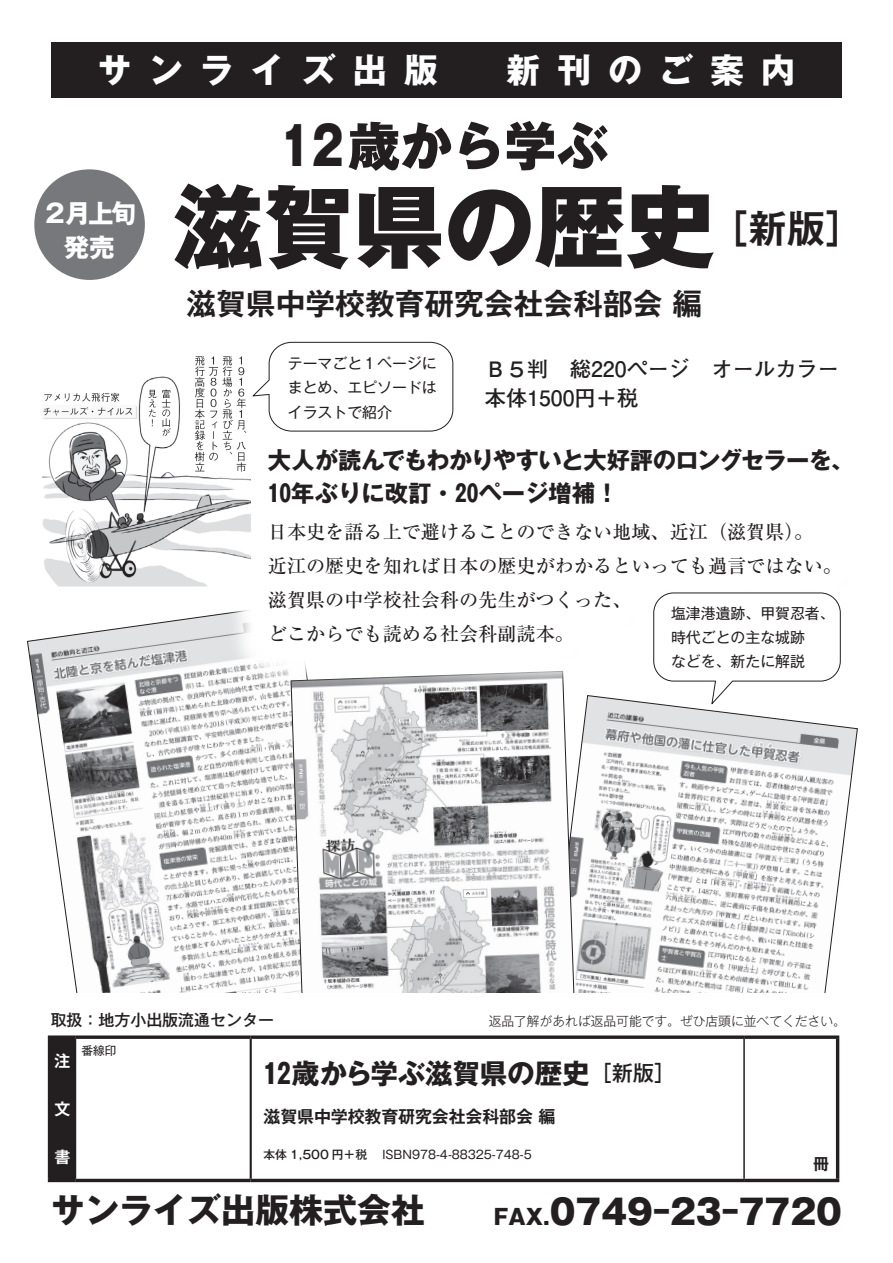
<style>
.page{position:relative;width:893px;height:1263px;background:#fff}
.page>*{position:absolute;margin:0;border:0;box-sizing:border-box;transform-origin:0 0}
.t1{font:800 90.3px "Gothic MB101 Pro";color:#231f20}
.t2{font:800 52.05px "Gothic MB101 Pro";color:#231f20;scale:.8 1}
.t3{font:700 38.25px "Gothic MB101 Pro De";color:#231f20}
.t4{font:800 34.05px "Gothic MB101 Pro";color:#231f20}
.t5{font:700 34.05px "Gothic MB101 Pro";letter-spacing:.5em;color:#fff}
.t6{font:700 34.05px "Gothic MB101 Pro";color:#231f20}
.t7{font:700 29.7px "Gothic MB101 Pro De";color:#231f20}
.t8{font:700 27.6px "Gothic MB101 Pro";letter-spacing:-.01em;color:#231f20}
.t9{font:700 25.5px/34px "Gothic MB101 Pro";letter-spacing:-.1em;color:#fff;text-align:center}
.t10{font:700 23.4px/33px "Gothic MB101 Pro";letter-spacing:-.005em;color:#231f20}
.t11{font:700 21.3px/29.7px "Futo Go B101 Pro";color:#231f20}
.t12{font:500 21.3px "Gothic MB101 Pro";color:#231f20}
.t13{font:800 21.3px "Gothic MB101 Pro";color:#231f20}
.t14{font:500 19.2px/34px "Ryumin Pro";color:#231f20}
.t15{font:700 16.95px "Gothic MB101 Pro De";letter-spacing:-.01em;color:#231f20}
.t16{font:700 16.05px "Gothic MB101 Pro De";color:#fff}
.t17{font:700 16.05px "Gothic MB101 Pro De";color:#231f20}
.t18{font:500 15.9px "Gothic MB101 Pro";color:#231f20}
.t19{font:14.85px/24.2px "Gothic MB101 Pro";color:#231f20;text-align:justify}
.t20{font:300 12.75px "Gothic MB101 Pro";color:#231f20}
.t21{font:11.7px "Gothic MB101 Pro";color:#231f20}
.s1{font-weight:500}
.s2{font-size:21.3px}
</style>
<div class="page">
<svg style="left:577px;top:695px;width:281px;height:298px"></svg>
<svg style="left:27px;top:613px;width:263px;height:380px"></svg>
<svg style="left:290px;top:687px;width:287px;height:306px"></svg>
<div style="left:50px;top:1037px;width:25px;height:143px;background:#231f20"></div>
<hr style="left:74px;top:1039px;width:2px;height:140px;background:#231f20">
<hr style="left:250px;top:1039px;width:2px;height:140px;background:#231f20">
<svg style="left:48px;top:1035px;width:27px;height:4px"></svg>
<hr style="left:48px;top:1039px;width:3px;height:140px;background:#231f20">
<svg style="left:75px;top:1035px;width:176px;height:4px"></svg>
<svg style="left:251px;top:1035px;width:493px;height:4px;background:#423f3f"></svg>
<svg style="left:744px;top:1035px;width:95px;height:4px"></svg>
<hr style="left:836px;top:1039px;width:3px;height:140px;background:#231f20">
<hr style="left:744px;top:1179px;width:95px;height:3px;background:#231f20">
<hr style="left:743px;top:1039px;width:2px;height:140px;background:#231f20">
<hr style="left:251px;top:1179px;width:493px;height:3px;background:#231f20">
<hr style="left:75px;top:1179px;width:176px;height:3px;background:#231f20">
<hr style="left:48px;top:1179px;width:27px;height:3px;background:#231f20">
<div style="left:51px;top:43px;width:791px;height:55px;background:#231f20"></div>
<div style="left:224px;top:478px;width:651px;height:209px;background:#fff"></div>
<div style="left:34px;top:169px;width:111px;height:111px;background:#76787b;border-radius:50%"></div>
<img style="left:42px;top:356px;width:209px;height:231px">
<svg style="left:252px;top:342px;width:201px;height:90px"></svg>
<svg style="left:653px;top:592px;width:188px;height:114px"></svg>
<h3 class="t5" style="left:98px;top:42px;width:342px">サンライズ出版</h3>
<h3 class="t5" style="left:506px;top:42px;width:291px">新刊のご案内</h3>
<h3 class="t9" style="left:42px;top:193px;width:96px">２月上旬発売</h3>
<h2 class="t2" style="left:280px;top:103px;width:412px">12歳から学ぶ</h2>
<h1 class="t1" style="left:173px;top:151px;width:544px">滋賀県の歴史</h1>
<h3 class="t7" style="left:186px;top:279px;width:517px">滋賀県中学校教育研究会社会科部会編</h3>
<p class="t19" style="left:288px;top:349px;width:150px">テーマごと１ページにまとめ、エピソードはイラストで紹介</p>
<h3 class="t3" style="left:710px;top:197px;width:155px">［新版[</h3>
<p class="t11" style="left:485px;top:351px;width:356px">Ｂ５判　総220ページ　オールカラー本体1500円＋税</p>
<p class="t10" style="left:268px;top:441px;width:588px">大人が読んでもわかりやすいと大好評のロングセラーを、<br>10年ぶりに改訂・20ページ増補!</p>
<p class="t14" style="left:268px;top:513px;width:576px">日本史を語る上で避けることのできない地域、近江（滋賀県。(<br>近江の歴史を知れば日本の歴史がわかるといっても過言ではない。滋賀県の中学校社会科の先生がつくった、<br>どこからでも読める社会科副読本。</p>
<p class="t19" style="left:671px;top:599px;width:165px;text-align:left">塩津港遺跡、甲賀忍者、時代ごとの主な城跡<br>などを、新たに解説</p>
<p class="t18" style="left:51px;top:1007px;width:225px">取扱：地方小出版流通センター</p>
<p class="t20" style="left:489px;top:1010px;width:359px">返品了解があれば返品可能です。ぜひ店頭に並べてください。</p>
<p class="t16" style="left:55px;top:1047px;width:17px">注</p>
<p class="t16" style="left:55px;top:1095px;width:17px">文</p>
<p class="t16" style="left:55px;top:1143px;width:17px">書</p>
<p class="t21" style="left:82px;top:1041px;width:37px">番線印</p>
<h3 class="t8" style="left:264px;top:1050px;width:328px">12歳から学ぶ滋賀県の歴史</h3>
<p class="t15" style="left:264px;top:1102px;width:293px">滋賀県中学校教育研究会社会科部会編</p>
<p class="t21" style="left:264px;top:1145px;width:270px"><span class="s1">本体 1,500 円＋税　</span> ISBN978-4-88325-748-5</p>
<p class="t12" style="left:591px;top:1055px;width:86px">［新版[</p>
<p class="t17" style="left:813px;top:1150px;width:17px">冊</p>
<h3 class="t6" style="left:51px;top:1181px;width:376px">サンライズ出版株式会社</h3>
<h3 class="t4" style="left:543px;top:1183px;width:300px"><span class="s2">.</span>0749-23-7720</h3>
<p class="t13" style="left:494px;top:1199px;width:51px">FAX</p>
</div>
